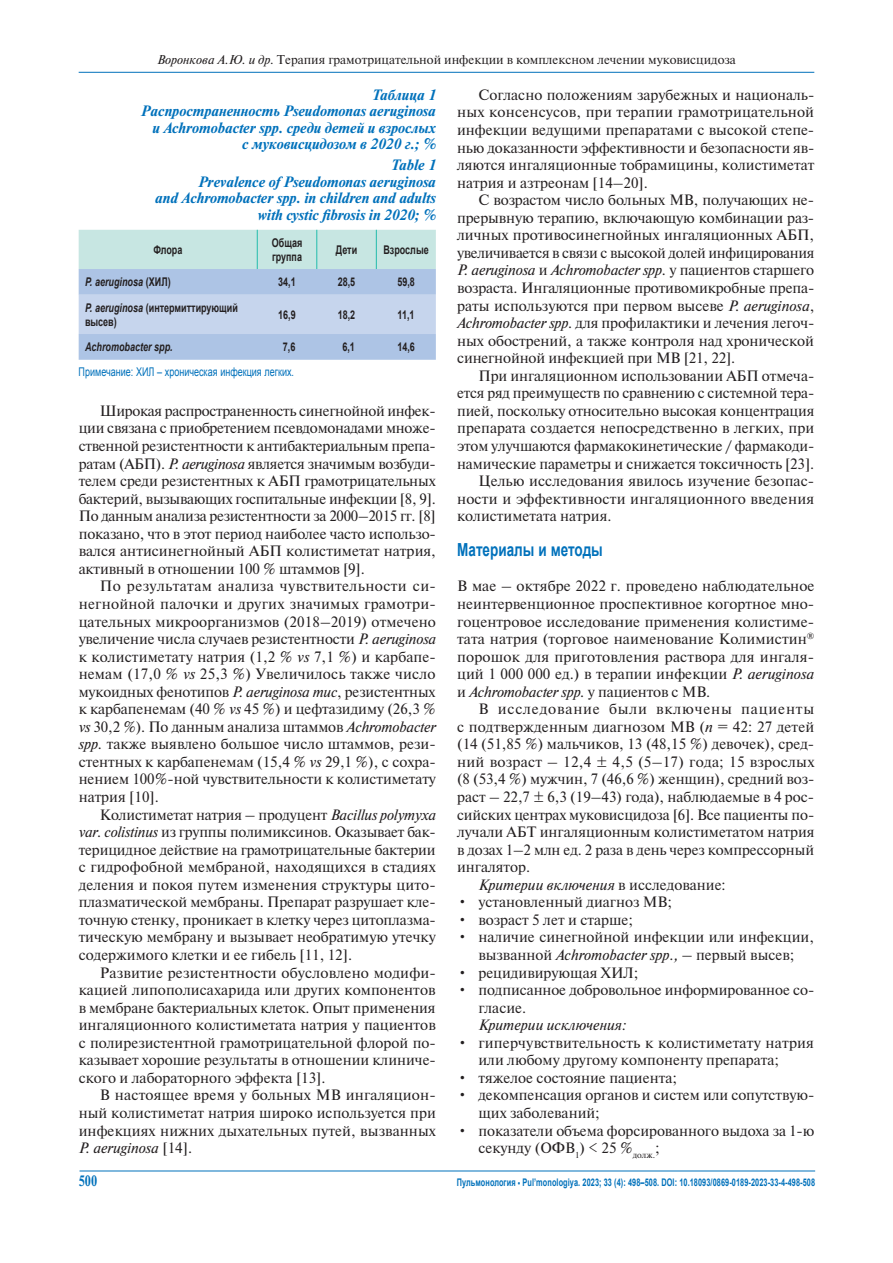
<style>
.page{position:relative;width:893px;height:1263px;background:#fff}
.page>*{position:absolute;margin:0;border:0;box-sizing:border-box;transform-origin:0 0}
.t1{font:700 18px "Arial";color:#0071bb;scale:.75 1}
.t2{font:15px/17.5px "Newton";color:#231f20;text-align:justify}
.t3{font:italic 700 15px/16.5px "Newton";color:#0071bb;text-align:right}
.t4{font:italic 15px "Newton";color:#231f20}
.t5{font:15px "Newton";letter-spacing:.055em;color:#231f20}
.t6{font:700 15px "Newton";color:#0071bb;scale:.8 1}
.t7{font:12.75px "Newton";color:#231f20}
.t8{font:700 12px/13.5px "Arial";color:#231f20;scale:.75 1}
.t9{font:12px "Arial";color:#0071bb;scale:.75 1}
.t10{font:italic 700 12px "Arial";color:#231f20;scale:.75 1}
.t11{font:700 10.5px "Arial";letter-spacing:.01em;color:#0071bb;scale:.7 1}
.s1{font-style:italic}
.s2{font-style:normal}
.s3{font-size:6px}
</style>
<div class="page">
<hr style="left:79px;top:72px;width:735px;height:1px;background:#0071bb">
<hr style="left:80px;top:1170px;width:735px;height:1px;background:#0071bb">
<svg style="left:79px;top:230px;width:357px;height:130px;background:#bcd3e6"></svg>
<hr style="left:257px;top:230px;width:1px;height:39px;background:#22bcac">
<hr style="left:316px;top:230px;width:1px;height:39px;background:#22bcac">
<hr style="left:376px;top:230px;width:1px;height:39px;background:#22bcac">
<p class="t7" style="left:157px;top:51px;width:580px"><span class="s1">Воронкова А.Ю. и др.</span> Терапия грамотрицательной инфекции в комплексном лечении муковисцидоза</p>
<p class="t3" style="left:141px;top:87px;width:296px">Таблица 1<br>Распространенность Pseudomonas aeruginosa и Achromobacter spp. среди детей и взрослых<br>с муковисцидозом в 2020 г.; %</p>
<p class="t3" style="left:155px;top:157px;width:282px">Table 1<br>Prevalence of Pseudomonas aeruginosa<br>and Achromobacter spp. in children and adults with cystic fibrosis in 2020; %</p>
<p class="t8" style="left:153px;top:243px;width:40px">Флора</p>
<p class="t8" style="left:272px;top:236px;width:42px">Общая группа</p>
<p class="t8" style="left:336px;top:243px;width:30px">Дети</p>
<p class="t8" style="left:383px;top:243px;width:62px">Взрослые</p>
<p class="t10" style="left:85px;top:274px;width:116px">P. aeruginosa <span class="s2">(ХИЛ)</span></p>
<p class="t8" style="left:278px;top:276px;width:25px">34,1</p>
<p class="t8" style="left:338px;top:276px;width:25px">28,5</p>
<p class="t8" style="left:397px;top:276px;width:25px">59,8</p>
<p class="t8" style="left:85px;top:301px;width:205px"><span class="s1">P. aeruginosa</span> (интермиттирующий высев)</p>
<p class="t8" style="left:278px;top:308px;width:25px">16,9</p>
<p class="t8" style="left:338px;top:308px;width:25px">18,2</p>
<p class="t8" style="left:398px;top:308px;width:24px">11,1</p>
<p class="t10" style="left:85px;top:339px;width:119px">Achromobacter spp.</p>
<p class="t8" style="left:283px;top:341px;width:18px">7,6</p>
<p class="t8" style="left:342px;top:341px;width:18px">6,1</p>
<p class="t8" style="left:397px;top:341px;width:25px">14,6</p>
<p class="t9" style="left:79px;top:364px;width:289px">Примечание: ХИЛ – хроническая инфекция легких.</p>
<p class="t2" style="left:79px;top:401px;width:359px;text-indent:21px">Широкая распространенность синегнойной инфек&shy;ции связана с приобретением псевдомонадами множе&shy;ственной резистентности к антибактериальным препа&shy;ратам (АБП). <span class="s1">P. aeruginosa</span> является значимым возбуди&shy;телем среди резистентных к АБП грамотрицательных бактерий, вызывающих госпитальные инфекции [8, 9].<br>По данным анализа резистентности за 2000–2015 гг. [8] показано, что в этот период наиболее часто использо&shy;вался антисинегнойный АБП колистиметат натрия, активный в отношении 100 % штаммов [9].</p>
<p class="t2" style="left:79px;top:577px;width:359px;text-indent:21px">По результатам анализа чувствительности си&shy;негнойной палочки и других значимых грамотри&shy;цательных микроорганизмов (2018–2019) отмечено увеличение числа случаев резистентности <span class="s1">P. aeruginosa </span>к колистиметату натрия (1,2 % <span class="s1">vs</span> 7,1 %) и карбапе&shy;немам (17,0 % <span class="s1">vs</span> 25,3 %) Увеличилось также число мукоидных фенотипов <span class="s1">P. aeruginosa muc</span>, резистентных к карбапенемам (40 % <span class="s1">vs</span> 45 %) и цефтазидиму (26,3 % <span class="s1">vs</span> 30,2 %). По данным анализа штаммов <span class="s1">Achromobacter spp.</span> также выявлено большое число штаммов, рези&shy;стентных к карбапенемам (15,4 % <span class="s1">vs</span> 29,1 %), с сохра&shy;нением 100%-ной чувствительности к колистиметату натрия [10].</p>
<p class="t2" style="left:79px;top:805px;width:359px;text-indent:21px">Колистиметат натрия – продуцент <span class="s1">Bacillus polymyxa var. colistinus</span> из группы полимиксинов. Оказывает бак&shy;терицидное действие на грамотрицательные бактерии с гидрофобной мембраной, находящихся в стадиях деления и покоя путем изменения структуры цито&shy;плазматической мембраны. Препарат разрушает кле&shy;точную стенку, проникает в клетку через цитоплазма&shy;тическую мембрану и вызывает необратимую утечку содержимого клетки и ее гибель [11, 12].</p>
<p class="t2" style="left:79px;top:963px;width:359px;text-indent:21px">Развитие резистентности обусловлено модифи&shy;кацией липополисахарида или других компонентов в мембране бактериальных клеток. Опыт применения ингаляционного колистиметата натрия у пациентов с полирезистентной грамотрицательной флорой по&shy;казывает хорошие результаты в отношении клиниче&shy;ского и лабораторного эффекта [13].</p>
<p class="t2" style="left:79px;top:1086px;width:359px;text-indent:21px">В настоящее время у больных МВ ингаляцион&shy;ный колистиметат натрия широко используется при инфекциях нижних дыхательных путей, вызванных <span class="s1">P. aeruginosa</span> [14].</p>
<p class="t2" style="left:457px;top:86px;width:359px;text-indent:21px">Согласно положениям зарубежных и националь&shy;ных консенсусов, при терапии грамотрицательной инфекции ведущими препаратами с высокой степе&shy;нью доказанности эффективности и безопасности яв&shy;ляются ингаляционные тобрамицины, колистиметат натрия и азтреонам [14–20].</p>
<p class="t2" style="left:457px;top:191px;width:359px;text-indent:21px">С возрастом число больных МВ, получающих не&shy;прерывную терапию, включающую комбинации раз&shy;личных противосинегнойных ингаляционных АБП, увеличивается в связи с высокой долей инфицирования <span class="s1">P. aeruginosa</span> и <span class="s1">Achromobacter spp.</span> у пациентов старшего возраста. Ингаляционные противомикробные препа&shy;раты используются при первом высеве <span class="s1">P. aeruginosa</span>, <span class="s1">Achromobacter spp.</span> для профилактики и лечения легоч&shy;ных обострений, а также контроля над хронической синегнойной инфекцией при МВ [21, 22].</p>
<p class="t2" style="left:478px;top:366px;width:337px">При ингаляционном использовании АБП отмеча-</p>
<p class="t2" style="left:457px;top:384px;width:359px">ется ряд преимуществ по сравнению с системной тера-</p>
<p class="t2" style="left:457px;top:401px;width:359px">пией, поскольку относительно высокая концентрация</p>
<p class="t2" style="left:457px;top:419px;width:359px">препарата создается непосредственно в легких, при</p>
<p class="t2" style="left:457px;top:437px;width:359px">этом улучшаются фармакокинетические / фармакоди-</p>
<p class="t2" style="left:457px;top:454px;width:359px">намические параметры и снижается токсичность [23].</p>
<p class="t2" style="left:478px;top:472px;width:337px">Целью исследования явилось изучение безопас-</p>
<p class="t2" style="left:457px;top:489px;width:359px">ности и эффективности ингаляционного введения</p>
<p class="t2" style="left:457px;top:507px;width:156px">колистиметата натрия.</p>
<p class="t1" style="left:457px;top:538px;width:196px">Материалы и методы</p>
<p class="t2" style="left:457px;top:577px;width:359px">В мае – октябре 2022 г. проведено наблюдательное неинтервенционное проспективное когортное мно&shy;гоцентровое исследование применения колистиме&shy;тата натрия (торговое наименование Колимистин<sup>® </sup>порошок для приготовления раствора для ингаля&shy;ций 1 000 000 ед.) в терапии инфекции <span class="s1">P. aeruginosa </span>и <span class="s1">Achromobacter spp.</span> у пациентов с МВ.</p>
<p class="t5" style="left:478px;top:698px;width:337px">В исследование были включены пациенты</p>
<p class="t2" style="left:457px;top:717px;width:359px">с подтвержденным диагнозом МВ (<span class="s1">n</span> = 42: 27 детей</p>
<p class="t2" style="left:457px;top:735px;width:359px">(14 (51,85 %) мальчиков, 13 (48,15 %) девочек), сред-</p>
<p class="t2" style="left:457px;top:752px;width:359px">ний возраст – 12,4 ± 4,5 (5–17) года; 15 взрослых</p>
<p class="t2" style="left:457px;top:770px;width:359px">(8 (53,4 %) мужчин, 7 (46,6 %) женщин), средний воз-</p>
<p class="t2" style="left:457px;top:788px;width:359px">раст – 22,7 ± 6,3 (19–43) года), наблюдаемые в 4 рос-</p>
<p class="t2" style="left:457px;top:805px;width:359px">сийских центрах муковисцидоза [6]. Все пациенты по-</p>
<p class="t2" style="left:457px;top:823px;width:359px">лучали АБТ ингаляционным колистиметатом натрия</p>
<p class="t2" style="left:457px;top:840px;width:358px">в дозах 1–2 млн ед. 2 раза в день через компрессорный</p>
<p class="t2" style="left:457px;top:858px;width:75px">ингалятор.</p>
<p class="t4" style="left:478px;top:875px;width:249px">Критерии включения <span class="s2">в исследование:</span></p>
<p class="t2" style="left:457px;top:893px;width:217px">• установленный диагноз МВ;</p>
<p class="t2" style="left:457px;top:910px;width:178px">• возраст 5 лет и старше;</p>
<p class="t2" style="left:457px;top:928px;width:358px;text-align:center">• наличие синегнойной инфекции или инфекции, вызванной <span class="s1">Achromobacter spp.,</span> – первый высев;</p>
<p class="t2" style="left:457px;top:963px;width:183px">• рецидивирующая ХИЛ;</p>
<p class="t2" style="left:478px;top:981px;width:337px;text-indent:-21px">• подписанное добровольное информированное со&shy;гласие.</p>
<p class="t4" style="left:478px;top:1015px;width:149px">Критерии исключения:</p>
<p class="t2" style="left:478px;top:1033px;width:337px;text-indent:-21px">• гиперчувствительность к колистиметату натрия или любому другому компоненту препарата;</p>
<p class="t2" style="left:457px;top:1068px;width:221px">• тяжелое состояние пациента;</p>
<p class="t2" style="left:478px;top:1086px;width:337px;text-indent:-21px">• декомпенсация органов и систем или сопутствую&shy;щих заболеваний;</p>
<p class="t2" style="left:478px;top:1121px;width:338px;text-indent:-21px">• показатели объема форсированного выдоха за 1-ю секунду (ОФВ<sub>1</sub>) &lt; 25 %<sub>долж.</sub>;</p>
<p class="t6" style="left:79px;top:1172px;width:25px">500</p>
<p class="t11" style="left:457px;top:1176px;width:513px">Пульмонология <span class="s3">●</span> Pul’monologiya. 2023; 33 (4): 498–508. DOI: 10.18093/0869-0189-2023-33-4-498-508</p>
</div>
